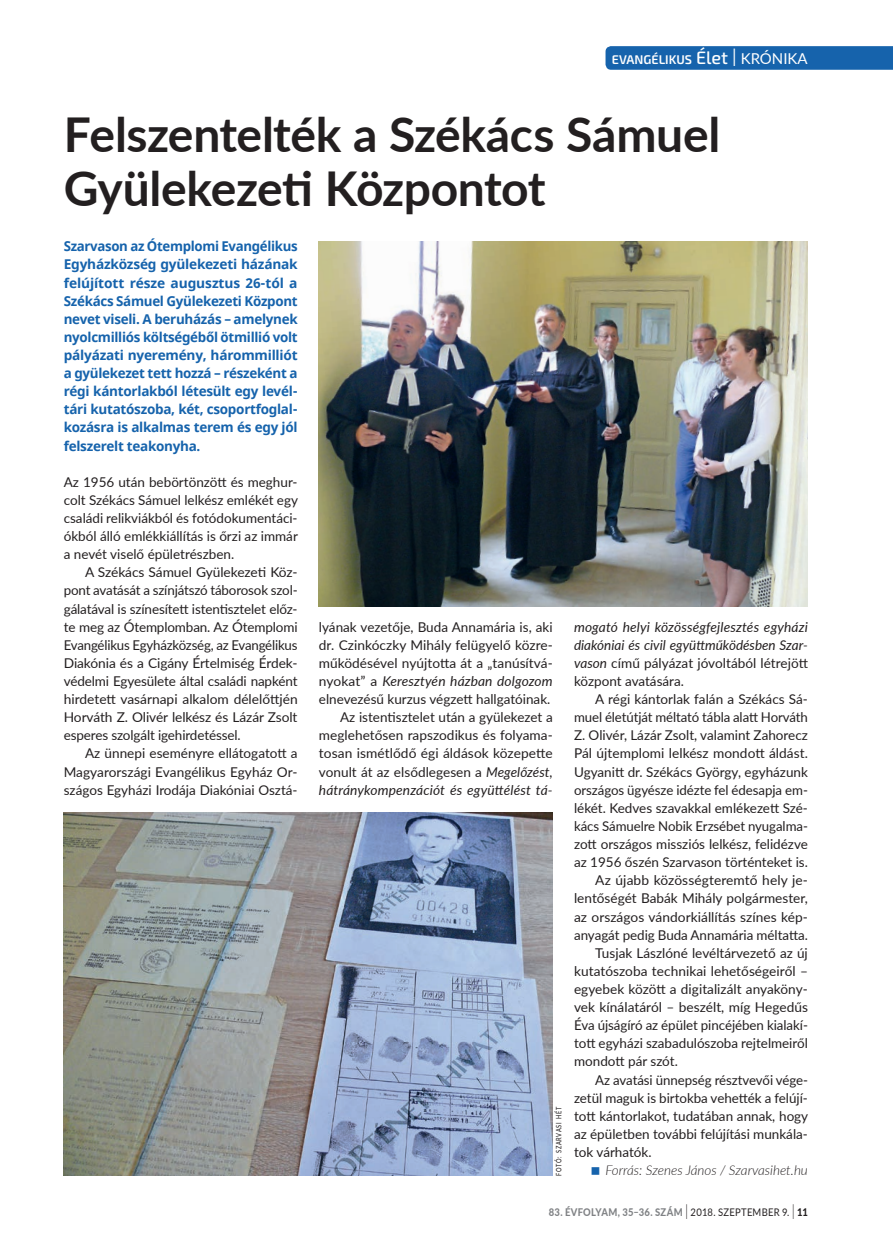
<style>
.page{position:relative;width:893px;height:1255px;background:#fff}
.page>*{position:absolute;margin:0;border:0;box-sizing:border-box;transform-origin:0 0}
.t1{font:700 48px/54.3px "Lato";letter-spacing:-.01em;color:#231f20}
.t2{font:13.5px/18.1px "Lato";color:#231f20;text-align:justify}
.t3{font:700 13.5px/18.1px "Noto Sans";letter-spacing:-.02em;color:#1663ac;text-align:justify}
.t4{font:italic 13.5px/18.1px "Lato";color:#231f20;text-align:justify}
.t5{font:italic 300 13.5px "Lato";color:#231f20}
.t6{font:600 12.6px "Exo 2";color:#fff}
.t7{font:800 10.5px "Lato";letter-spacing:.025em;color:#808285;scale:.9 1}
.t8{font:500 7.5px "Lato";letter-spacing:.13em;color:#231f20;scale:.75 1}
.s1{font-weight:500;font-size:18px}
.s2{font-weight:300;font-size:25.2px}
.s3{font-family:"Lato";font-weight:400;font-size:15px}
.s4{font-style:italic}
.s5{font-style:normal}
.s6{font-weight:300;font-size:21px;color:#231f20}
.s7{font-weight:400;color:#231f20}
.s8{color:#231f20}
</style>
<div class="page">
<svg style="left:605px;top:46px;width:288px;height:24px;background:#1a66ad"></svg>
<img style="left:64px;top:812px;width:489px;height:363px">
<img style="left:319px;top:241px;width:489px;height:365px">
<p class="t6" style="left:612px;top:52px;width:197px">EVANGÉLIKUS <span class="s1">Élet</span> <span class="s2">I</span> <span class="s3">KRÓNIKA</span></p>
<h1 class="t1" style="left:64px;top:105px;width:658px">Felszentelték a Székács Sámuel<br>Gyülekezeti Központot</h1>
<p class="t3" style="left:64px;top:238px;width:235px">Szarvason az Ótemplomi Evangélikus Egyházközség gyülekezeti házának felújított része augusztus 26-tól a Székács Sámuel Gyülekezeti Központ nevet viseli. A beruházás – amelynek nyolcmilliós költségéből ötmillió volt pályázati nyeremény, hárommilliót a gyülekezet tett hozzá – részeként a régi kántorlakból létesült egy levél&shy;tári kutatószoba, két, csoportfoglal&shy;kozásra is alkalmas terem és egy jól felszerelt teakonyha.</p>
<p class="t2" style="left:64px;top:472px;width:236px">Az 1956 után bebörtönzött és meghur&shy;colt Székács Sámuel lelkész emlékét egy családi relikviákból és fotódokumentáci&shy;ókból álló emlékkiállítás is őrzi az immár a nevét viselő épületrészben.</p>
<p class="t2" style="left:64px;top:562px;width:235px;text-indent:21px">A Székács Sámuel Gyülekezeti Köz&shy;pont avatását a színjátszó táborosok szol&shy;gálatával is színesített istentisztelet előz&shy;te meg az Ótemplomban. Az Ótemplomi Evangélikus Egyházközség, az Evangélikus Diakónia és a Cigány Értelmiség Érdek&shy;védelmi Egyesülete által családi napként hirdetett vasárnapi alkalom délelőttjén Horváth Z. Olivér lelkész és Lázár Zsolt esperes szolgált igehirdetéssel.</p>
<p class="t2" style="left:64px;top:744px;width:235px;text-indent:21px">Az ünnepi eseményre ellátogatott a Magyarországi Evangélikus Egyház Or&shy;szágos Egyházi Irodája Diakóniai Osztá-</p>
<p class="t2" style="left:319px;top:617px;width:235px;text-align:right">lyának vezetője, Buda Annamária is, aki dr. Czinkóczky Mihály felügyelő közre&shy;működésével nyújtotta át a „tanúsítvá&shy;nyokat” a <span class="s4">Keresztyén házban dolgozom </span>elnevezésű kurzus végzett hallgatóinak.<br>Az istentisztelet után a gyülekezet a meglehetősen rapszodikus és folyama&shy;tosan ismétlődő égi áldások közepette vonult át az elsődlegesen a <span class="s4">Megelőzést, hátránykompenzációt és együttélést tá-</span></p>
<p class="t4" style="left:574px;top:617px;width:235px">mogató helyi közösségfejlesztés egyházi diakóniai és civil együttműködésben Szar&shy;vason <span class="s5">című pályázat jóvoltából létrejött központ avatására.</span></p>
<p class="t2" style="left:595px;top:689px;width:214px">A régi kántorlak falán a Székács Sá-</p>
<p class="t2" style="left:574px;top:707px;width:235px">muel életútját méltató tábla alatt Horváth</p>
<p class="t2" style="left:574px;top:725px;width:235px">Z. Olivér, Lázár Zsolt, valamint Zahorecz</p>
<p class="t2" style="left:574px;top:744px;width:235px">Pál újtemplomi lelkész mondott áldást.</p>
<p class="t2" style="left:574px;top:762px;width:235px">Ugyanitt dr. Székács György, egyházunk</p>
<p class="t2" style="left:574px;top:780px;width:235px">országos ügyésze idézte fel édesapja em-</p>
<p class="t2" style="left:574px;top:798px;width:235px">lékét. Kedves szavakkal emlékezett Szé-</p>
<p class="t2" style="left:574px;top:816px;width:235px">kács Sámuelre Nobik Erzsébet nyugalma-</p>
<p class="t2" style="left:574px;top:834px;width:235px">zott országos missziós lelkész, felidézve</p>
<p class="t2" style="left:574px;top:852px;width:235px">az 1956 őszén Szarvason történteket is.</p>
<p class="t2" style="left:595px;top:870px;width:214px">Az újabb közösségteremtő hely je-</p>
<p class="t2" style="left:574px;top:888px;width:235px">lentőségét Babák Mihály polgármester,</p>
<p class="t2" style="left:574px;top:906px;width:235px">az országos vándorkiállítás színes kép-</p>
<p class="t2" style="left:574px;top:925px;width:235px">anyagát pedig Buda Annamária méltatta.</p>
<p class="t2" style="left:595px;top:943px;width:214px">Tusjak Lászlóné levéltárvezető az új</p>
<p class="t2" style="left:574px;top:961px;width:235px">kutatószoba technikai lehetőségeiről –</p>
<p class="t2" style="left:574px;top:979px;width:235px">egyebek között a digitalizált anyaköny-</p>
<p class="t2" style="left:574px;top:997px;width:235px">vek kínálatáról – beszélt, míg Hegedűs</p>
<p class="t2" style="left:574px;top:1015px;width:235px">Éva újságíró az épület pincéjében kialakí-</p>
<p class="t2" style="left:574px;top:1033px;width:235px">tott egyházi szabadulószoba rejtelmeiről</p>
<p class="t2" style="left:574px;top:1051px;width:105px">mondott pár szót.</p>
<p class="t2" style="left:595px;top:1069px;width:214px">Az avatási ünnepség résztvevői vége-</p>
<p class="t2" style="left:574px;top:1088px;width:235px">zetül maguk is birtokba vehették a felújí-</p>
<p class="t2" style="left:574px;top:1106px;width:236px">tott kántorlakot, tudatában annak, hogy</p>
<p class="t2" style="left:574px;top:1124px;width:235px">az épületben további felújítási munkála-</p>
<p class="t2" style="left:574px;top:1142px;width:79px">tok várhatók.</p>
<p class="t5" style="left:605px;top:1160px;width:204px">Forrás: Szenes János / Szarvasihet.hu</p>
<p class="t8" style="left:553px;top:1175px;width:93px;rotate:-90deg">FOTÓ: SZARVASI HÉT</p>
<p class="t7" style="left:549px;top:1203px;width:289px">83. ÉVFOLYAM, 35–36. SZÁM <span class="s6">I</span> <span class="s7">2018. SZEPTEMBER 9.</span> <span class="s6">I</span> <span class="s8">11</span></p>
</div>
